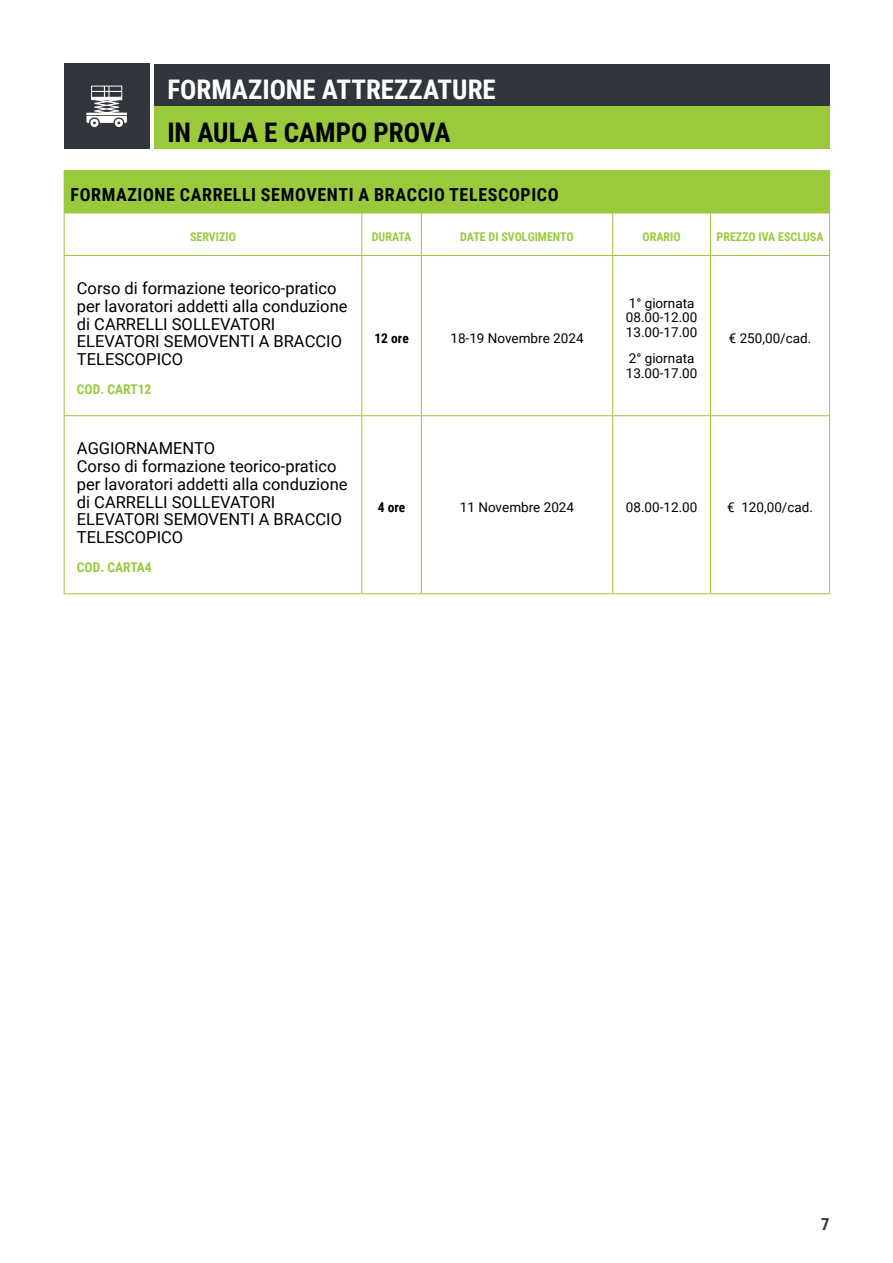
<style>
.page{position:relative;width:893px;height:1263px;background:#fff}
.page>*{position:absolute;margin:0;border:0;box-sizing:border-box;transform-origin:0 0}
.t1{font:700 27px "Roboto Condensed";color:#fff}
.t2{font:700 27px "Roboto Condensed";color:#000}
.t3{font:700 18px "Roboto Condensed";letter-spacing:.035em;color:#000}
.t4{font:16.5px/17.9px "Roboto";color:#000}
.t5{font:700 16.5px "Roboto Condensed";color:#30363c}
.t6{font:13.5px/14.5px "Roboto";color:#000}
.t7{font:700 13.5px "Roboto Condensed";color:#9aca3c}
.t8{font:700 13.5px "Roboto Condensed";color:#000}
.t9{font:700 12px "Roboto Condensed";color:#9aca3c}
</style>
<div class="page">
<div style="left:64px;top:170px;width:766px;height:43px;background:#9aca3c"></div>
<hr style="left:64px;top:256px;width:1px;height:159px;background:#9aca3c">
<hr style="left:361px;top:256px;width:1px;height:159px;background:#9aca3c">
<hr style="left:64px;top:416px;width:1px;height:177px;background:#9aca3c">
<hr style="left:361px;top:416px;width:1px;height:177px;background:#9aca3c">
<hr style="left:421px;top:256px;width:1px;height:159px;background:#9aca3c">
<hr style="left:612px;top:256px;width:1px;height:159px;background:#9aca3c">
<hr style="left:710px;top:256px;width:1px;height:159px;background:#9aca3c">
<hr style="left:421px;top:416px;width:1px;height:177px;background:#9aca3c">
<hr style="left:612px;top:416px;width:1px;height:177px;background:#9aca3c">
<hr style="left:710px;top:416px;width:1px;height:177px;background:#9aca3c">
<hr style="left:829px;top:256px;width:1px;height:159px;background:#9aca3c">
<hr style="left:829px;top:416px;width:1px;height:177px;background:#9aca3c">
<hr style="left:64px;top:593px;width:298px;height:1px;background:#9aca3c">
<hr style="left:362px;top:593px;width:59px;height:1px;background:#9aca3c">
<hr style="left:421px;top:593px;width:192px;height:1px;background:#9aca3c">
<hr style="left:613px;top:593px;width:97px;height:1px;background:#9aca3c">
<hr style="left:710px;top:593px;width:120px;height:1px;background:#9aca3c">
<hr style="left:64px;top:213px;width:298px;height:1px;background:#9aca3c">
<hr style="left:64px;top:213px;width:1px;height:42px;background:#9aca3c">
<hr style="left:362px;top:213px;width:59px;height:1px;background:#9aca3c">
<hr style="left:361px;top:213px;width:1px;height:42px;background:#9aca3c">
<hr style="left:421px;top:213px;width:192px;height:1px;background:#9aca3c">
<hr style="left:421px;top:213px;width:1px;height:42px;background:#9aca3c">
<hr style="left:613px;top:213px;width:97px;height:1px;background:#9aca3c">
<hr style="left:612px;top:213px;width:1px;height:42px;background:#9aca3c">
<hr style="left:710px;top:213px;width:120px;height:1px;background:#9aca3c">
<hr style="left:710px;top:213px;width:1px;height:42px;background:#9aca3c">
<hr style="left:829px;top:213px;width:1px;height:42px;background:#9aca3c">
<hr style="left:64px;top:255px;width:298px;height:1px;background:#9aca3c">
<hr style="left:362px;top:255px;width:59px;height:1px;background:#9aca3c">
<hr style="left:421px;top:255px;width:192px;height:1px;background:#9aca3c">
<hr style="left:613px;top:255px;width:97px;height:1px;background:#9aca3c">
<hr style="left:710px;top:255px;width:120px;height:1px;background:#9aca3c">
<hr style="left:64px;top:415px;width:298px;height:1px;background:#9aca3c">
<hr style="left:362px;top:415px;width:59px;height:1px;background:#9aca3c">
<hr style="left:421px;top:415px;width:192px;height:1px;background:#9aca3c">
<hr style="left:613px;top:415px;width:97px;height:1px;background:#9aca3c">
<hr style="left:710px;top:415px;width:120px;height:1px;background:#9aca3c">
<div style="left:155px;top:64px;width:675px;height:42px;background:#30363c"></div>
<div style="left:155px;top:106px;width:675px;height:43px;background:#9aca3c"></div>
<hr style="left:154px;top:106px;width:1px;height:43px;background:#9aca3c">
<div style="left:64px;top:64px;width:85px;height:85px;background:#30363c"></div>
<svg style="left:86px;top:86px;width:41px;height:41px"></svg>
<h1 class="t1" style="left:167px;top:71px;width:330px">FORMAZIONE ATTREZZATURE</h1>
<h1 class="t2" style="left:167px;top:113px;width:285px">IN AULA E CAMPO PROVA</h1>
<p class="t3" style="left:70px;top:182px;width:490px">FORMAZIONE CARRELLI SEMOVENTI A BRACCIO TELESCOPICO</p>
<p class="t9" style="left:190px;top:228px;width:47px">SERVIZIO</p>
<p class="t9" style="left:372px;top:228px;width:41px">DURATA</p>
<p class="t9" style="left:460px;top:228px;width:115px">DATE DI SVOLGIMENTO</p>
<p class="t9" style="left:642px;top:228px;width:40px">ORARIO</p>
<p class="t9" style="left:717px;top:228px;width:108px">PREZZO IVA ESCLUSA</p>
<p class="t4" style="left:77px;top:279px;width:272px">Corso di formazione teorico-pratico per lavoratori addetti alla conduzione di CARRELLI SOLLEVATORI<br>ELEVATORI SEMOVENTI A BRACCIO<br>TELESCOPICO</p>
<p class="t7" style="left:77px;top:380px;width:76px">COD. CART12</p>
<p class="t4" style="left:77px;top:439px;width:272px">AGGIORNAMENTO<br>Corso di formazione teorico-pratico per lavoratori addetti alla conduzione di CARRELLI SOLLEVATORI<br>ELEVATORI SEMOVENTI A BRACCIO<br>TELESCOPICO</p>
<p class="t7" style="left:77px;top:558px;width:76px">COD. CARTA4</p>
<p class="t8" style="left:374px;top:328px;width:36px">12 ore</p>
<p class="t6" style="left:450px;top:330px;width:135px">18-19 Novembre 2024</p>
<p class="t6" style="left:626px;top:295px;width:73px">1° giornata<br>08.00-12.00<br>13.00-17.00</p>
<p class="t6" style="left:626px;top:351px;width:73px">2° giornata<br>13.00-17.00</p>
<p class="t6" style="left:729px;top:330px;width:84px">€ 250,00/cad.</p>
<p class="t8" style="left:378px;top:497px;width:29px">4 ore</p>
<p class="t6" style="left:460px;top:499px;width:116px">11 Novembre 2024</p>
<p class="t6" style="left:626px;top:499px;width:73px">08.00-12.00</p>
<p class="t6" style="left:727px;top:499px;width:87px">€ 120,00/cad.</p>
<p class="t5" style="left:821px;top:1213px;width:10px">7</p>
</div>
